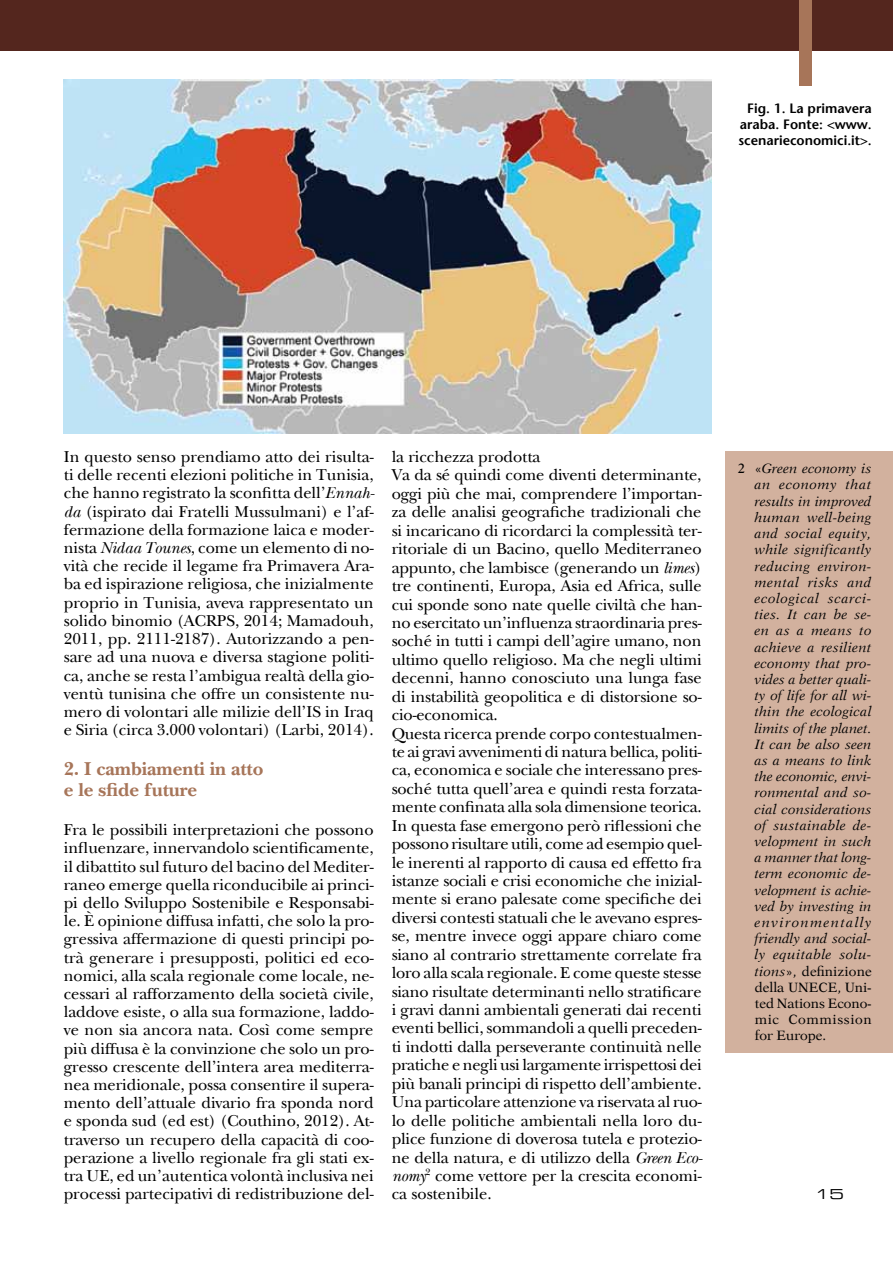
<style>
.page{position:relative;width:893px;height:1263px;background:#fff}
.page>*{position:absolute;margin:0;border:0;box-sizing:border-box;transform-origin:0 0}
.t1{font:700 19.5px/21.1px "New Baskerville";letter-spacing:-.005em;color:#a77559}
.t2{font:16.5px/18.5px "New Baskerville";letter-spacing:-.01em;color:#000;text-align:justify}
.t3{font:italic 13.5px/16.2px "New Aster";letter-spacing:.035em;color:#000;text-align:justify}
.t4{font:600 13.5px/16.2px "Stone Sans";color:#000;text-align:justify}
.t5{font:13.5px "Eurostile Extended Two";color:#000;scale:1.11 1}
.s1{font-style:italic}
.s2{font-style:inherit}
.s3{font-style:normal}
</style>
<div class="page">
<div style="left:0;top:0;width:893px;height:51px;background:#54261e"></div>
<div style="left:799px;top:0;width:12px;height:86px;background:#a77559"></div>
<img style="left:64px;top:80px;width:647px;height:353px">
<div style="left:725px;top:451px;width:168px;height:602px;background:#d2b19e"></div>
<p class="t4" style="left:738px;top:100px;width:135px;text-indent:9px">Fig. 1. La primavera araba. Fonte: &lt;www. scenarieconomici.it&gt;.</p>
<p class="t2" style="left:64px;top:447px;width:312px">In questo senso prendiamo atto dei risulta&shy;ti delle recenti elezioni politiche in Tunisia, che hanno registrato la sconfitta dell’<span class="s1">Ennah&shy;da</span> (ispirato dai Fratelli Mussulmani) e l’af&shy;fermazione della formazione laica e moder&shy;nista <span class="s1">Nidaa Tounes</span>, come un elemento di no&shy;vità che recide il legame fra Primavera Ara&shy;ba ed ispirazione religiosa, che inizialmente proprio in Tunisia, aveva rappresentato un solido binomio (ACRPS, 2014; Mamadouh<span class="s2">, </span>2011, pp. 2111-2187). Autorizzando a pen&shy;sare ad una nuova e diversa stagione politi&shy;ca, anche se resta l’ambigua realtà della gio&shy;ventù tunisina che offre un consistente nu&shy;mero di volontari alle milizie dell’IS in Iraq e Siria (circa 3.000 volontari) (Larbi, 2014).</p>
<p class="t1" style="left:64px;top:758px;width:201px">2. I cambiamenti in atto e le sfide future</p>
<p class="t2" style="left:64px;top:820px;width:311px">Fra le possibili interpretazioni che possono influenzare, innervandolo scientificamente, il dibattito sul futuro del bacino del Mediter&shy;raneo emerge quella riconducibile ai princi&shy;pi dello Sviluppo Sostenibile e Responsabi&shy;le. È opinione diffusa infatti, che solo la pro&shy;gressiva affermazione di questi principi po&shy;trà generare i presupposti, politici ed eco&shy;nomici, alla scala regionale come locale, ne&shy;cessari al rafforzamento della società civile, laddove esiste, o alla sua formazione, laddo&shy;ve non sia ancora nata. Così come sempre più diffusa è la convinzione che solo un pro&shy;gresso crescente dell’intera area mediterra&shy;nea meridionale, possa consentire il supera&shy;mento dell’attuale divario fra sponda nord e sponda sud (ed est) (Couthino, 2012). At&shy;traverso un recupero della capacità di coo&shy;perazione a livello regionale fra gli stati ex&shy;tra UE , ed un’autentica volontà inclusiva nei processi partecipativi di redistribuzione del-</p>
<p class="t2" style="left:392px;top:447px;width:312px;text-align:left">la ricchezza prodotta<br>Va da sé quindi come diventi determinante, oggi più che mai, comprendere l’importan&shy;za delle analisi geografiche tradizionali che si incaricano di ricordarci la complessità ter&shy;ritoriale di un Bacino, quello Mediterraneo appunto, che lambisce (generando un <span class="s1">limes</span>) tre continenti, Europa, Asia ed Africa, sulle cui sponde sono nate quelle civiltà che han&shy;no esercitato un’influenza straordinaria pres&shy;soché in tutti i campi dell’agire umano, non ultimo quello religioso. Ma che negli ultimi decenni, hanno conosciuto una lunga fase di instabilità geopolitica e di distorsione so&shy;cio-economica.<br>Questa ricerca prende corpo contestualmen&shy;te ai gravi avvenimenti di natura bellica, politi&shy;ca, economica e sociale che interessano pres&shy;soché tutta quell’area e quindi resta forzata&shy;mente confinata alla sola dimensione teorica.<br>In questa fase emergono però riflessioni che possono risultare utili, come ad esempio quel&shy;le inerenti al rapporto di causa ed effetto fra istanze sociali e crisi economiche che inizial&shy;mente si erano palesate come specifiche dei diversi contesti statuali che le avevano espres&shy;se, mentre invece oggi appare chiaro come siano al contrario strettamente correlate fra loro alla scala regionale. E come queste stesse siano risultate determinanti nello stratificare i gravi danni ambientali generati dai recenti eventi bellici, sommandoli a quelli preceden&shy;ti indotti dalla perseverante continuità nelle pratiche e negli usi largamente irrispettosi dei più banali principi di rispetto dell’ambiente.<br>Una particolare attenzione va riservata al ruo&shy;lo delle politiche ambientali nella loro du&shy;plice funzione di doverosa tutela e protezio&shy;ne della natura, e di utilizzo della <span class="s1">Green Eco&shy;nomy</span><sup>2</sup> come vettore per la crescita economi&shy;ca sostenibile.</p>
<p class="t3" style="left:755px;top:460px;width:119px;text-indent:-17px"><span class="s3">2 «</span>Green economy is an economy that results in improved human well-being and social equity, while significantly reducing environ&shy;mental risks and ecological scarci&shy;ties. It can be se&shy;en as a means to achieve a resilient economy that pro&shy;vides a better quali&shy;ty of life for all wi&shy;thin the ecological limits of the planet.<br>It can be also seen as a means to link the economic, envi&shy;ronmental and so&shy;cial considerations of sustainable de&shy;velopment in such a manner that long&shy;term economic de&shy;velopment is achie&shy;ved by investing in environmentally friendly and social&shy;ly equitable solu&shy;tions<span class="s3">», definizione della UNECE, Uni&shy;ted Nations Econo&shy;mic Commission for Europe.</span></p>
<p class="t5" style="left:815px;top:1185px;width:28px">15</p>
</div>
